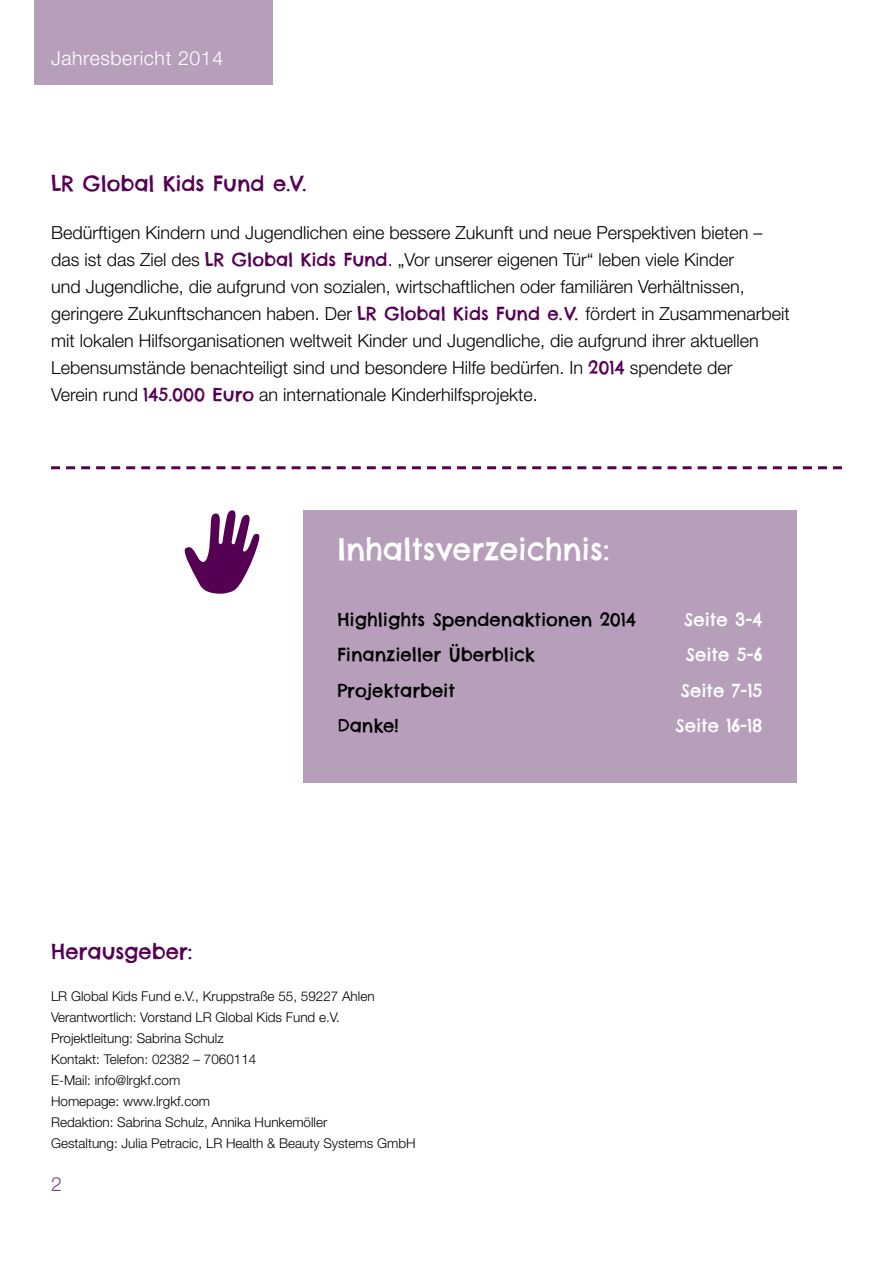
<style>
.page{position:relative;width:893px;height:1263px;background:#fff}
.page>*{position:absolute;margin:0;border:0;box-sizing:border-box;transform-origin:0 0}
.t1{font:30px "Chelsea Market Pro";color:#fff}
.t2{font:21px "Chelsea Market Pro";color:#560054}
.t3{font:300 19.5px "Helvetica Neue LT Pro";letter-spacing:.03em;color:#fff}
.t4{font:300 19.5px "Helvetica Neue LT Pro";color:#79477b}
.t5{font:300 18px/27px "Helvetica Neue LT Pro";color:#000}
.t6{font:18px "Chelsea Market Pro";color:#000}
.t7{font:18px "Chelsea Market Pro";color:#fff}
.t8{font:300 13.5px/21px "Helvetica Neue LT Pro";color:#000}
.s1{font-family:"Chelsea Market Pro";font-weight:400;color:#560054}
</style>
<div class="page">
<svg style="left:51px;top:466px;width:791px;height:3px"></svg>
<div style="left:303px;top:510px;width:494px;height:272px;background:#b79fbc"></div>
<svg style="left:184px;top:510px;width:76px;height:84px"></svg>
<div style="left:34px;top:0;width:238px;height:85px;background:#b79fbc"></div>
<p class="t3" style="left:51px;top:46px;width:174px">Jahresbericht 2014</p>
<p class="t2" style="left:51px;top:170px;width:257px">LR Global Kids Fund e.V.</p>
<p class="t5" style="left:51px;top:219px;width:740px">Bedürftigen Kindern und Jugendlichen eine bessere Zukunft und neue Perspektiven bieten – das ist das Ziel des <span class="s1">LR Global Kids Fund</span>. „Vor unserer eigenen Tür“ leben viele Kinder<br>und Jugendliche, die aufgrund von sozialen, wirtschaftlichen oder familiären Verhältnissen, geringere Zukunftschancen haben. Der <span class="s1">LR Global Kids Fund e.V.</span> fördert in Zusammenarbeit mit lokalen Hilfsorganisationen weltweit Kinder und Jugendliche, die aufgrund ihrer aktuellen Lebensumstände benachteiligt sind und besondere Hilfe bedürfen. In <span class="s1">2014</span> spendete der<br>Verein rund <span class="s1">145.000 Euro</span> an internationale Kinderhilfsprojekte.</p>
<h1 class="t1" style="left:337px;top:530px;width:273px">Inhaltsverzeichnis:</h1>
<p class="t6" style="left:337px;top:607px;width:300px">Highlights Spendenaktionen 2014</p>
<p class="t7" style="left:684px;top:607px;width:80px">Seite 3-4</p>
<p class="t6" style="left:337px;top:643px;width:199px">Finanzieller Überblick</p>
<p class="t7" style="left:686px;top:643px;width:78px">Seite 5-6</p>
<p class="t6" style="left:337px;top:678px;width:119px">Projektarbeit</p>
<p class="t7" style="left:681px;top:678px;width:83px">Seite 7-15</p>
<p class="t6" style="left:337px;top:714px;width:63px">Danke!</p>
<p class="t7" style="left:675px;top:714px;width:89px">Seite 16-18</p>
<p class="t2" style="left:51px;top:938px;width:143px">Herausgeber:</p>
<p class="t8" style="left:51px;top:985px;width:366px">LR Global Kids Fund e.V., Kruppstraße 55, 59227 Ahlen Verantwortlich: Vorstand LR Global Kids Fund e.V.<br>Projektleitung: Sabrina Schulz<br>Kontakt: Telefon: 02382 – 7060114<br>E-Mail: info@lrgkf.com<br>Homepage: www.lrgkf.com<br>Redaktion: Sabrina Schulz, Annika Hunkemöller<br>Gestaltung: Julia Petracic, LR Health &amp; Beauty Systems GmbH</p>
<p class="t4" style="left:51px;top:1172px;width:12px">2</p>
</div>
